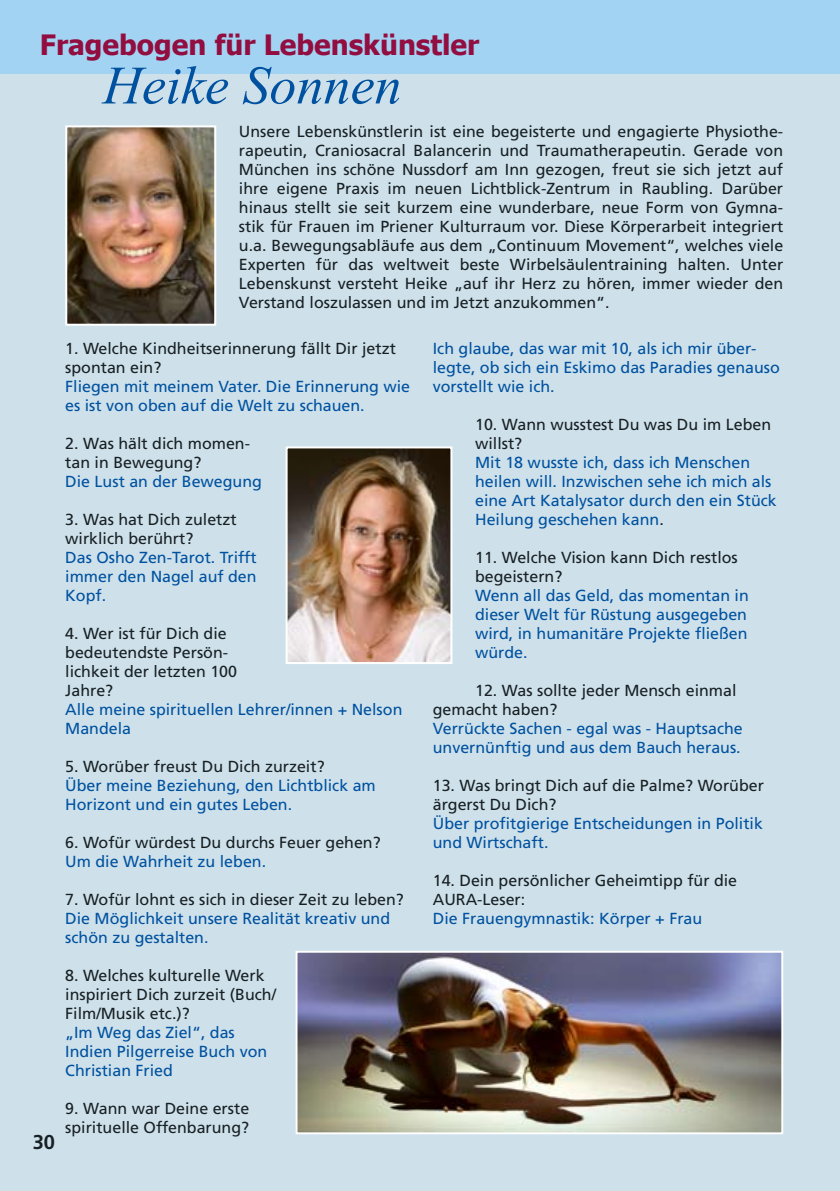
<style>
.page{position:relative;width:840px;height:1191px;background:#fff}
.page>*{position:absolute;margin:0;border:0;box-sizing:border-box;transform-origin:0 0}
.t1{font:italic 54px "Times New Roman";color:#0051a0}
.t2{font:700 28px "Tahoma";color:#920d40}
.t3{font:700 20px "Frutiger";color:#182024}
.t4{font:16px/19px "Frutiger";color:#182024}
.t5{font:16px/19px "Frutiger";color:#0051a0}
.s1{color:#182024}
</style>
<div class="page">
<div style="left:0;top:74px;width:839px;height:1117px;background:#cee1ea"></div>
<div style="left:0;top:0;width:839px;height:74px;background:#a3d3f2"></div>
<img style="left:298px;top:953px;width:481px;height:178px">
<div style="left:295px;top:950px;width:487px;height:184px;border:2px solid #fff"></div>
<img style="left:288px;top:449px;width:161px;height:212px">
<div style="left:285px;top:446px;width:167px;height:218px;border:2px solid #fff"></div>
<img style="left:68px;top:128px;width:145px;height:195px">
<div style="left:65px;top:125px;width:151px;height:201px;border:2px solid #fff"></div>
<h2 class="t2" style="left:40px;top:26px;width:441px">Fragebogen für Lebenskünstler</h2>
<h1 class="t1" style="left:103px;top:48px;width:300px">Heike Sonnen</h1>
<p class="t4" style="left:239px;top:122px;width:545px;text-align:justify">Unsere Lebenskünstlerin ist eine begeisterte und engagierte Physiothe&shy;rapeutin, Craniosacral Balancerin und Traumatherapeutin. Gerade von München ins schöne Nussdorf am Inn gezogen, freut sie sich jetzt auf ihre eigene Praxis im neuen Lichtblick-Zentrum in Raubling. Darüber hinaus stellt sie seit kurzem eine wunderbare, neue Form von Gymna&shy;stik für Frauen im Priener Kulturraum vor. Diese Körperarbeit integriert u.a. Bewegungsabläufe aus dem „Continuum Movement“, welches viele Experten für das weltweit beste Wirbelsäulentraining halten. Unter Lebenskunst versteht Heike „auf ihr Herz zu hören, immer wieder den Verstand loszulassen und im Jetzt anzukommen“.</p>
<p class="t3" style="left:33px;top:1130px;width:24px">30</p>
<p class="t4" style="left:65px;top:339px;width:332px">1. Welche Kindheitserinnerung fällt Dir jetzt spontan ein?</p>
<p class="t5" style="left:65px;top:377px;width:346px">Fliegen mit meinem Vater. Die Erinnerung wie es ist von oben auf die Welt zu schauen.</p>
<p class="t4" style="left:65px;top:434px;width:186px">2. Was hält dich momen&shy;tan in Bewegung?</p>
<p class="t5" style="left:65px;top:472px;width:198px">Die Lust an der Bewegung</p>
<p class="t4" style="left:65px;top:510px;width:173px">3. Was hat Dich zuletzt wirklich berührt?</p>
<p class="t5" style="left:65px;top:548px;width:193px;text-align:justify">Das Osho Zen-Tarot. Trifft immer den Nagel auf den Kopf.</p>
<p class="t4" style="left:65px;top:624px;width:173px">4. Wer ist für Dich die bedeutendste Persön&shy;lichkeit der letzten 100<br>Jahre?</p>
<p class="t5" style="left:65px;top:700px;width:338px">Alle meine spirituellen Lehrer/innen + Nelson<br>Mandela</p>
<p class="t4" style="left:65px;top:757px;width:261px">5. Worüber freust Du Dich zurzeit?</p>
<p class="t5" style="left:65px;top:776px;width:312px">Über meine Beziehung, den Lichtblick am<br>Horizont und ein gutes Leben.</p>
<p class="t4" style="left:65px;top:833px;width:317px">6. Wofür würdest Du durchs Feuer gehen?</p>
<p class="t5" style="left:65px;top:852px;width:202px">Um die Wahrheit zu leben.</p>
<p class="t4" style="left:65px;top:890px;width:340px">7. Wofür lohnt es sich in dieser Zeit zu leben?</p>
<p class="t5" style="left:65px;top:909px;width:326px">Die Möglichkeit unsere Realität kreativ und schön zu gestalten.</p>
<p class="t4" style="left:65px;top:966px;width:212px">8. Welches kulturelle Werk inspiriert Dich zurzeit (Buch/<br>Film/Musik etc.)?</p>
<p class="t5" style="left:65px;top:1023px;width:203px">„Im Weg das Ziel“, das<br>Indien Pilgerreise Buch von<br>Christian Fried</p>
<p class="t4" style="left:65px;top:1099px;width:185px">9. Wann war Deine erste spirituelle Offenbarung?</p>
<p class="t5" style="left:432px;top:339px;width:348px">Ich glaube, das war mit 10, als ich mir über&shy;legte, ob sich ein Eskimo das Paradies genauso vorstellt wie ich.</p>
<p class="t4" style="left:475px;top:415px;width:297px">10. Wann wusstest Du was Du im Leben willst?</p>
<p class="t5" style="left:475px;top:453px;width:303px">Mit 18 wusste ich, dass ich Menschen heilen will. Inzwischen sehe ich mich als eine Art Katalysator durch den ein Stück Heilung geschehen kann<span class="s1">.</span></p>
<p class="t4" style="left:475px;top:548px;width:264px">11. Welche Vision kann Dich restlos begeistern?</p>
<p class="t5" style="left:475px;top:586px;width:275px;text-align:justify">Wenn all das Geld, das momentan in dieser Welt für Rüstung ausgegeben wird, in humanitäre Projekte fließen würde.</p>
<p class="t4" style="left:432px;top:681px;width:305px;text-indent:42px">12. Was sollte jeder Mensch einmal gemacht haben?</p>
<p class="t5" style="left:432px;top:719px;width:311px">Verrückte Sachen - egal was - Hauptsache unvernünftig und aus dem Bauch heraus.</p>
<p class="t4" style="left:432px;top:776px;width:332px">13. Was bringt Dich auf die Palme? Worüber ärgerst Du Dich?</p>
<p class="t5" style="left:432px;top:814px;width:331px">Über profitgierige Entscheidungen in Politik und Wirtschaft.</p>
<p class="t4" style="left:432px;top:871px;width:306px">14. Dein persönlicher Geheimtipp für die<br>AURA-Leser:</p>
<p class="t5" style="left:432px;top:909px;width:271px">Die Frauengymnastik: Körper + Frau</p>
</div>
